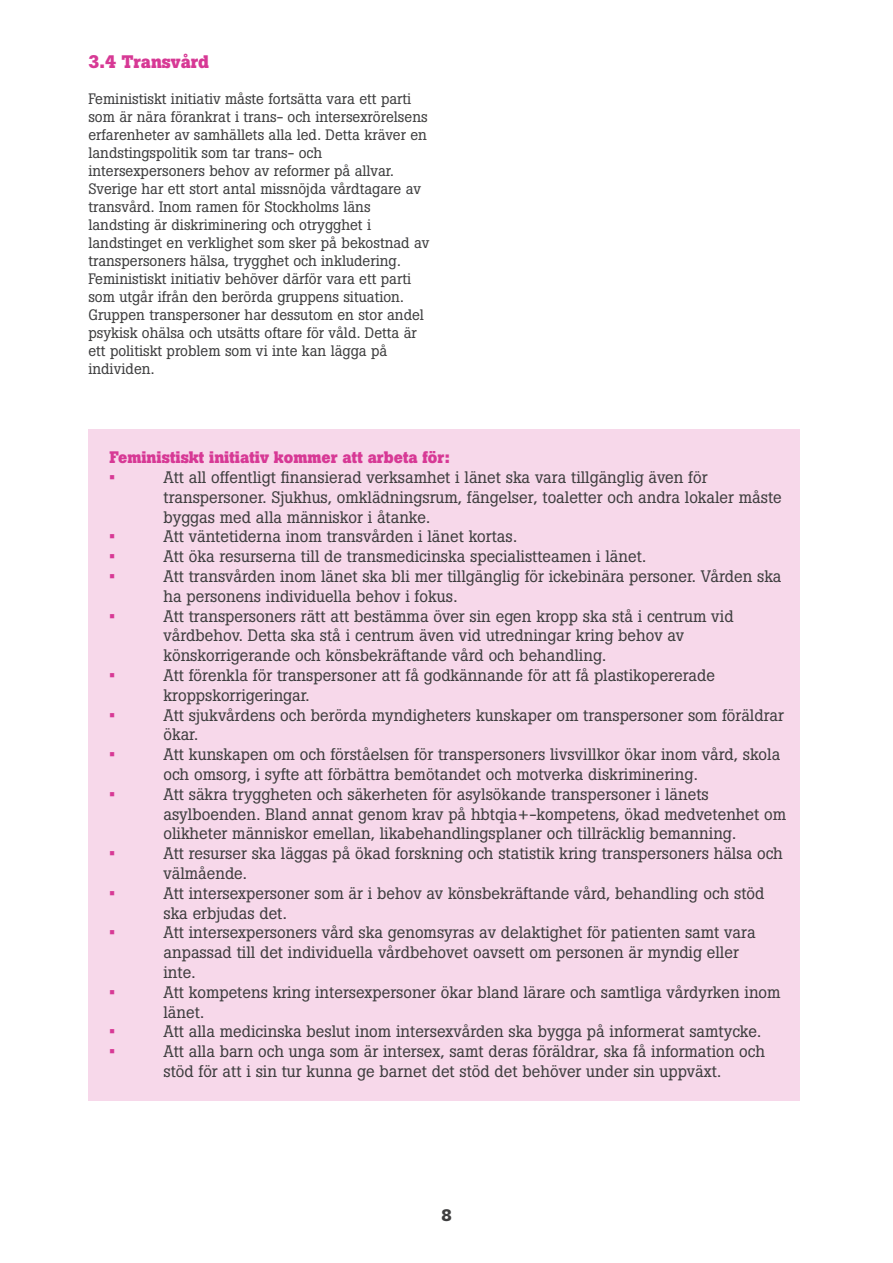
<style>
.page{position:relative;width:893px;height:1263px;background:#fff}
.page>*{position:absolute;margin:0;border:0;box-sizing:border-box;transform-origin:0 0}
.t1{font:700 18px "Boton BQ";color:#d73995}
.t2{font:16.5px/19.8px "Boton BQ";color:#3e3e3f}
.t3{font:700 16.5px "Boton BQ";color:#d73995}
.t4{font:700 16.5px "Boton BQ";color:#3e3e3f}
.t5{font:15px/18px "Boton BQ";color:#3e3e3f}
</style>
<div class="page">
<div style="left:88px;top:429px;width:711px;height:672px;background:#f7d8ea"></div>
<p class="t1" style="left:88px;top:51px;width:122px">3.4 Transvård</p>
<p class="t5" style="left:88px;top:89px;width:341px">Feministiskt initiativ måste fortsätta vara ett parti som är nära förankrat i trans- och intersexrörelsens erfarenheter av samhällets alla led. Detta kräver en landstingspolitik som tar trans- och</p>
<p class="t5" style="left:88px;top:161px;width:334px">intersexpersoners behov av reformer på allvar.<br>Sverige har ett stort antal missnöjda vårdtagare av transvård. Inom ramen för Stockholms läns</p>
<p class="t5" style="left:88px;top:215px;width:284px">landsting är diskriminering och otrygghet i</p>
<p class="t5" style="left:88px;top:233px;width:342px">landstinget en verklighet som sker på bekostnad av transpersoners hälsa, trygghet och inkludering.</p>
<p class="t5" style="left:88px;top:269px;width:337px">Feministiskt initiativ behöver därför vara ett parti som utgår ifrån den berörda gruppens situation.<br>Gruppen transpersoner har dessutom en stor andel psykisk ohälsa och utsätts oftare för våld. Detta är ett politiskt problem som vi inte kan lägga på</p>
<p class="t5" style="left:88px;top:359px;width:68px">individen.</p>
<p class="t3" style="left:109px;top:448px;width:342px">Feministiskt initiativ kommer att arbeta för:</p>
<p class="t3" style="left:109px;top:468px;width:7px">•</p>
<p class="t2" style="left:163px;top:467px;width:546px">Att all offentligt finansierad verksamhet i länet ska vara tillgänglig även för</p>
<p class="t2" style="left:163px;top:487px;width:620px">transpersoner. Sjukhus, omklädningsrum, fängelser, toaletter och andra lokaler måste byggas med alla människor i åtanke.</p>
<p class="t3" style="left:109px;top:527px;width:7px">•</p>
<p class="t2" style="left:163px;top:527px;width:355px">Att väntetiderna inom transvården i länet kortas.</p>
<p class="t3" style="left:109px;top:547px;width:7px">•</p>
<p class="t2" style="left:163px;top:546px;width:484px">Att öka resurserna till de transmedicinska specialistteamen i länet.</p>
<p class="t3" style="left:109px;top:567px;width:7px">•</p>
<p class="t2" style="left:163px;top:566px;width:619px">Att transvården inom länet ska bli mer tillgänglig för ickebinära personer. Vården ska ha personens individuella behov i fokus.</p>
<p class="t3" style="left:109px;top:606px;width:7px">•</p>
<p class="t2" style="left:163px;top:606px;width:572px">Att transpersoners rätt att bestämma över sin egen kropp ska stå i centrum vid</p>
<p class="t2" style="left:163px;top:626px;width:522px">vårdbehov. Detta ska stå i centrum även vid utredningar kring behov av</p>
<p class="t2" style="left:163px;top:645px;width:444px">könskorrigerande och könsbekräftande vård och behandling.</p>
<p class="t3" style="left:109px;top:666px;width:7px">•</p>
<p class="t2" style="left:163px;top:665px;width:553px">Att förenkla för transpersoner att få godkännande för att få plastikopererade</p>
<p class="t2" style="left:163px;top:685px;width:148px">kroppskorrigeringar.</p>
<p class="t3" style="left:109px;top:705px;width:7px">•</p>
<p class="t2" style="left:163px;top:705px;width:622px">Att sjukvårdens och berörda myndigheters kunskaper om transpersoner som föräldrar ökar.</p>
<p class="t3" style="left:109px;top:745px;width:7px">•</p>
<p class="t2" style="left:163px;top:744px;width:618px">Att kunskapen om och förståelsen för transpersoners livsvillkor ökar inom vård, skola och omsorg, i syfte att förbättra bemötandet och motverka diskriminering.</p>
<p class="t3" style="left:109px;top:784px;width:7px">•</p>
<p class="t2" style="left:163px;top:784px;width:547px">Att säkra tryggheten och säkerheten för asylsökande transpersoner i länets</p>
<p class="t2" style="left:163px;top:804px;width:624px">asylboenden. Bland annat genom krav på hbtqia+-kompetens, ökad medvetenhet om olikheter människor emellan, likabehandlingsplaner och tillräcklig bemanning.</p>
<p class="t3" style="left:109px;top:844px;width:7px">•</p>
<p class="t2" style="left:163px;top:843px;width:621px">Att resurser ska läggas på ökad forskning och statistik kring transpersoners hälsa och välmående.</p>
<p class="t3" style="left:109px;top:883px;width:7px">•</p>
<p class="t2" style="left:163px;top:883px;width:602px">Att intersexpersoner som är i behov av könsbekräftande vård, behandling och stöd ska erbjudas det.</p>
<p class="t3" style="left:109px;top:923px;width:7px">•</p>
<p class="t2" style="left:163px;top:923px;width:594px">Att intersexpersoners vård ska genomsyras av delaktighet för patienten samt vara</p>
<p class="t2" style="left:163px;top:942px;width:577px">anpassad till det individuella vårdbehovet oavsett om personen är myndig eller inte.</p>
<p class="t3" style="left:109px;top:982px;width:7px">•</p>
<p class="t2" style="left:163px;top:982px;width:619px">Att kompetens kring intersexpersoner ökar bland lärare och samtliga vårdyrken inom länet.</p>
<p class="t3" style="left:109px;top:1022px;width:7px">•</p>
<p class="t2" style="left:163px;top:1022px;width:599px">Att alla medicinska beslut inom intersexvården ska bygga på informerat samtycke.</p>
<p class="t3" style="left:109px;top:1042px;width:7px">•</p>
<p class="t2" style="left:163px;top:1041px;width:603px">Att alla barn och unga som är intersex, samt deras föräldrar, ska få information och stöd för att i sin tur kunna ge barnet det stöd det behöver under sin uppväxt.</p>
<p class="t4" style="left:441px;top:1206px;width:12px">8</p>
</div>
